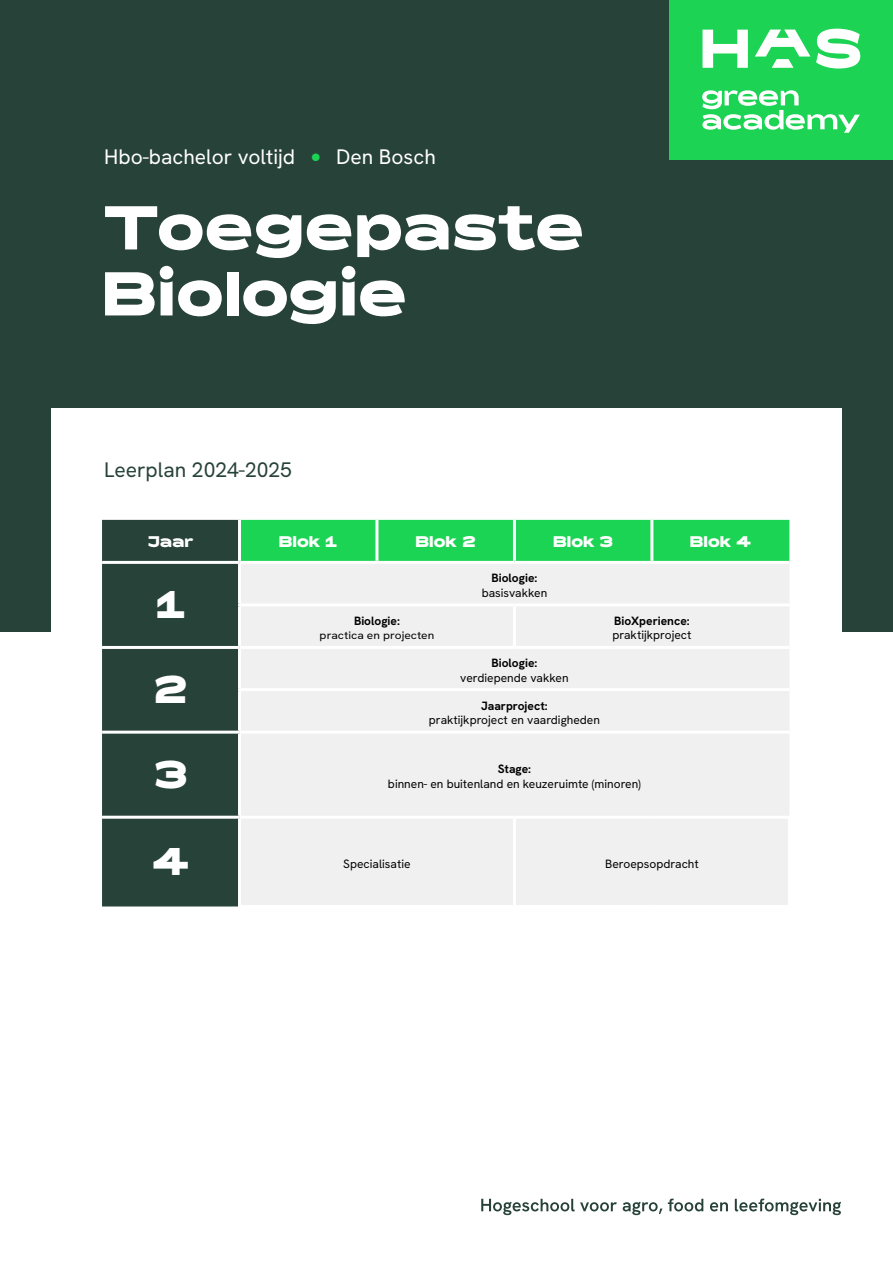
<style>
.page{position:relative;width:893px;height:1263px;background:#fff}
.page>*{position:absolute;margin:0;border:0;box-sizing:border-box;transform-origin:0 0}
.t1{font:700 60px/66px "Rois";color:#fff}
.t2{font:700 37.5px "Rois";color:#fff}
.t3{font:21px "HK Grotesk";color:#fff}
.t4{font:21px "HK Grotesk";color:#274238}
.t5{font:700 15px "Rois";color:#fff}
.t6{font:12px "HK Grotesk";color:#000}
.t7{font:700 12px "HK Grotesk";color:#000}
.t8{font:10.8px "HK Grotesk";color:#000;scale:1.11 1}
.s1{font-family:"Verdana";color:#1cd454}
</style>
<div class="page">
<div style="left:0;top:0;width:893px;height:631px;background:#274238"></div>
<div style="left:670px;top:0;width:223px;height:160px;background:#1cd354"></div>
<svg style="left:702px;top:90px;width:158px;height:43px"></svg>
<svg style="left:816px;top:29px;width:44px;height:40px"></svg>
<svg style="left:755px;top:30px;width:55px;height:38px"></svg>
<svg style="left:702px;top:30px;width:46px;height:38px"></svg>
<svg style="left:481px;top:1198px;width:360px;height:17px"></svg>
<div style="left:51px;top:408px;width:791px;height:755px;background:#fff"></div>
<div style="left:102px;top:520px;width:136px;height:386px;background:#274238"></div>
<div style="left:241px;top:520px;width:548px;height:41px;background:#1cd454"></div>
<div style="left:241px;top:564px;width:548px;height:252px;background:#f0f0f0"></div>
<div style="left:241px;top:819px;width:547px;height:86px;background:#f0f0f0"></div>
<hr style="left:375px;top:520px;width:3px;height:41px;background:#fff">
<hr style="left:513px;top:520px;width:3px;height:41px;background:#fff">
<hr style="left:650px;top:520px;width:3px;height:41px;background:#fff">
<hr style="left:102px;top:561px;width:138px;height:3px;background:#fff">
<hr style="left:514px;top:603px;width:138px;height:3px;background:#fff">
<hr style="left:513px;top:606px;width:3px;height:40px;background:#fff">
<hr style="left:652px;top:603px;width:137px;height:3px;background:#fff">
<hr style="left:238px;top:603px;width:139px;height:3px;background:#fff">
<hr style="left:377px;top:603px;width:137px;height:3px;background:#fff">
<hr style="left:102px;top:646px;width:138px;height:3px;background:#fff">
<hr style="left:240px;top:646px;width:137px;height:3px;background:#fff">
<hr style="left:377px;top:646px;width:137px;height:3px;background:#fff">
<hr style="left:514px;top:646px;width:138px;height:3px;background:#fff">
<hr style="left:652px;top:646px;width:137px;height:3px;background:#fff">
<hr style="left:238px;top:688px;width:139px;height:3px;background:#fff">
<hr style="left:377px;top:688px;width:137px;height:3px;background:#fff">
<hr style="left:514px;top:688px;width:138px;height:3px;background:#fff">
<hr style="left:652px;top:688px;width:137px;height:3px;background:#fff">
<hr style="left:102px;top:731px;width:138px;height:3px;background:#fff">
<hr style="left:240px;top:731px;width:137px;height:3px;background:#fff">
<hr style="left:377px;top:731px;width:137px;height:3px;background:#fff">
<hr style="left:514px;top:731px;width:138px;height:3px;background:#fff">
<hr style="left:652px;top:731px;width:137px;height:3px;background:#fff">
<hr style="left:102px;top:816px;width:138px;height:3px;background:#fff">
<hr style="left:513px;top:819px;width:3px;height:86px;background:#fff">
<h3 class="t3" style="left:104px;top:143px;width:333px">Hbo-bachelor voltijd <span class="s1">•</span> Den Bosch</h3>
<h1 class="t1" style="left:102px;top:197px;width:484px">Toegepaste<br>Biologie</h1>
<h3 class="t4" style="left:104px;top:456px;width:189px">Leerplan 2024-2025</h3>
<p class="t5" style="left:148px;top:532px;width:47px">Jaar</p>
<p class="t5" style="left:279px;top:532px;width:60px">Blok 1</p>
<p class="t5" style="left:416px;top:532px;width:62px">Blok 2</p>
<p class="t5" style="left:553px;top:532px;width:62px">Blok 3</p>
<p class="t5" style="left:690px;top:532px;width:63px">Blok 4</p>
<h2 class="t2" style="left:155px;top:583px;width:32px">1</h2>
<h2 class="t2" style="left:154px;top:668px;width:36px">2</h2>
<p class="t7" style="left:354px;top:613px;width:47px">Biologie:</p>
<p class="t8" style="left:320px;top:629px;width:105px">practica en projecten</p>
<p class="t7" style="left:491px;top:570px;width:47px">Biologie:</p>
<p class="t6" style="left:482px;top:585px;width:67px">basisvakken</p>
<p class="t7" style="left:491px;top:655px;width:47px">Biologie:</p>
<p class="t6" style="left:460px;top:670px;width:110px">verdiepende vakken</p>
<p class="t7" style="left:481px;top:698px;width:68px">Jaarproject:</p>
<p class="t6" style="left:429px;top:712px;width:173px">praktijkproject en vaardigheden</p>
<p class="t7" style="left:614px;top:613px;width:77px">BioXperience:</p>
<p class="t6" style="left:612px;top:627px;width:81px">praktijkproject</p>
<h2 class="t2" style="left:154px;top:753px;width:35px">3</h2>
<p class="t7" style="left:498px;top:761px;width:35px">Stage:</p>
<p class="t6" style="left:388px;top:776px;width:254px">binnen- en buitenland en keuzeruimte (minoren)</p>
<h2 class="t2" style="left:152px;top:840px;width:40px">4</h2>
<p class="t6" style="left:343px;top:856px;width:69px">Specialisatie</p>
<p class="t6" style="left:605px;top:856px;width:95px">Beroepsopdracht</p>
</div>
